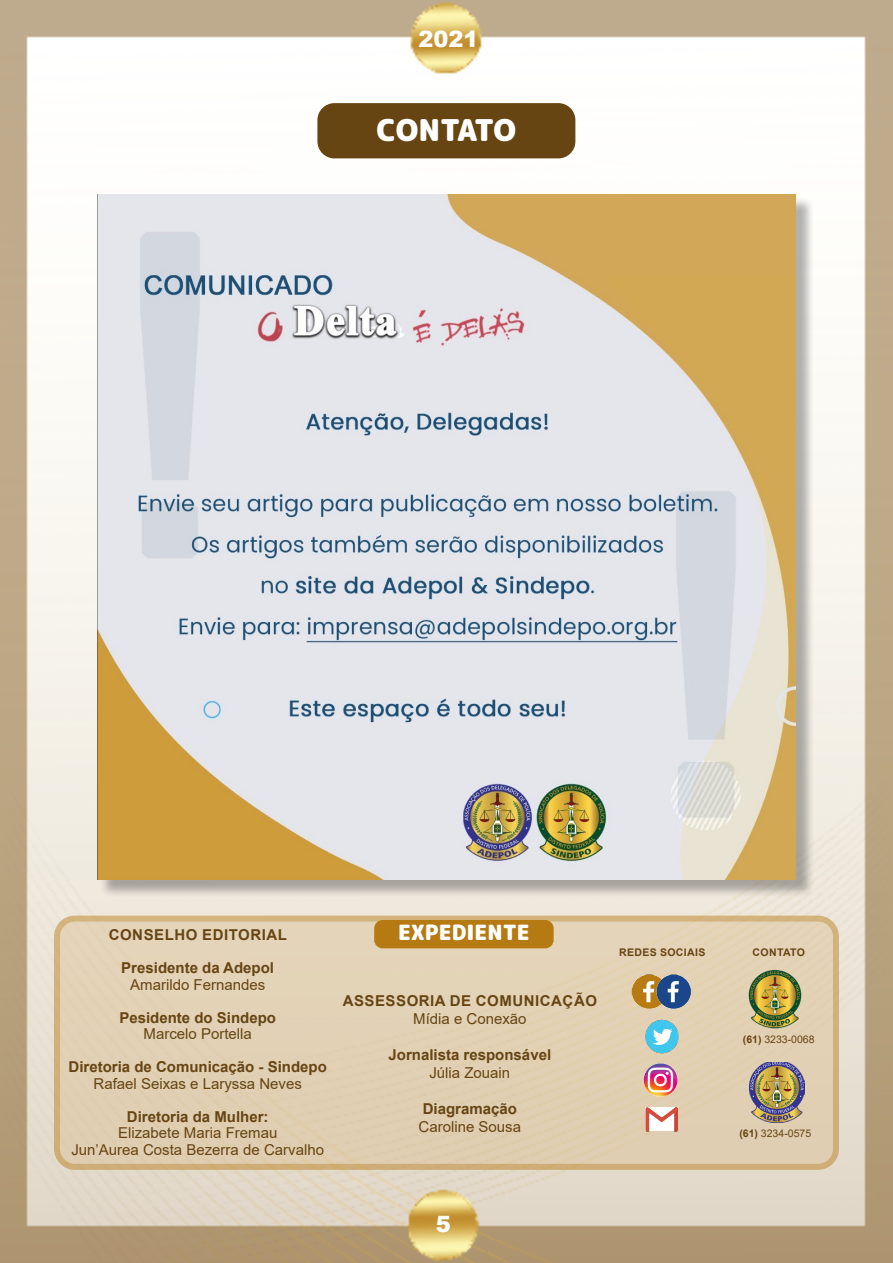
<style>
.page{position:relative;width:893px;height:1263px;background:#fff}
.page>*{position:absolute;margin:0;border:0;box-sizing:border-box;transform-origin:0 0}
.t1{font:900 30px "Rounded Mplus 1 c";letter-spacing:-.025em;color:#fff}
.t2{font:900 22.5px "Arial";color:#fff}
.t3{font:900 21px "Rounded Mplus 1 c";color:#fff}
.t4{font:15px/16.5px "Arial";color:#664513;text-align:center}
.t5{font:700 15px "Arial";color:#664513}
.t6{font:700 15px "Arial";letter-spacing:.035em;color:#664513}
.t7{font:10.5px "Arial";color:#664513}
.t8{font:700 10.5px "Arial";letter-spacing:.035em;color:#664513}
.s1{font-weight:700}
</style>
<div class="page">
<img style="left:0;top:0;width:893px;height:1263px">
<div style="left:57px;top:918px;width:779px;height:249px;background:#e2d0b4;border-radius:18px"></div>
<div style="left:54px;top:915px;width:785px;height:255px;border:6px solid #b67a12;border-radius:18px"></div>
<img style="left:630px;top:974px;width:26px;height:35px">
<img style="left:656px;top:974px;width:35px;height:35px">
<img style="left:644px;top:1019px;width:35px;height:35px">
<img style="left:644px;top:1062px;width:35px;height:35px">
<img style="left:644px;top:1104px;width:35px;height:32px">
<img style="left:749px;top:1062px;width:56px;height:60px">
<img style="left:748px;top:970px;width:54px;height:59px">
<div style="left:374px;top:920px;width:180px;height:28px;background:#b67a12;border-radius:9px"></div>
<div style="left:317px;top:103px;width:258px;height:55px;background:#664513;border-radius:17px"></div>
<div style="left:99px;top:197px;width:715px;height:702px;background:#000;opacity:.3"></div>
<img style="left:97px;top:194px;width:699px;height:686px">
<h2 class="t2" style="left:419px;top:22px;width:62px">2021</h2>
<h1 class="t1" style="left:376px;top:109px;width:141px">CONTATO</h1>
<p class="t6" style="left:109px;top:924px;width:180px">CONSELHO EDITORIAL</p>
<p class="t5" style="left:121px;top:957px;width:154px">Presidente da Adepol</p>
<p class="t4" style="left:130px;top:976px;width:137px">Amarildo Fernandes</p>
<p class="t5" style="left:119px;top:1007px;width:158px">Pesidente do Sindepo</p>
<p class="t4" style="left:144px;top:1025px;width:110px">Marcelo Portella</p>
<p class="t5" style="left:69px;top:1056px;width:260px">Diretoria de Comunicação - Sindepo</p>
<p class="t4" style="left:94px;top:1075px;width:210px">Rafael Seixas e Laryssa Neves</p>
<p class="t5" style="left:127px;top:1106px;width:143px">Diretoria da Mulher:</p>
<p class="t4" style="left:71px;top:1124px;width:254px">Elizabete Maria Fremau<br>Jun’Aurea Costa Bezerra de Carvalho</p>
<h3 class="t3" style="left:398px;top:917px;width:133px">EXPEDIENTE</h3>
<p class="t6" style="left:343px;top:990px;width:256px">ASSESSORIA DE COMUNICAÇÃO</p>
<p class="t4" style="left:413px;top:1010px;width:115px">Mídia e Conexão</p>
<p class="t5" style="left:389px;top:1044px;width:164px">Jornalista responsável</p>
<p class="t4" style="left:429px;top:1064px;width:82px">Júlia Zouain</p>
<p class="t5" style="left:423px;top:1098px;width:96px">Diagramação</p>
<p class="t4" style="left:419px;top:1118px;width:104px">Caroline Sousa</p>
<p class="t8" style="left:619px;top:945px;width:88px">REDES SOCIAIS</p>
<p class="t8" style="left:753px;top:945px;width:54px">CONTATO</p>
<p class="t7" style="left:743px;top:1032px;width:73px"><span class="s1">(61)</span> 3233-0068</p>
<p class="t7" style="left:739px;top:1126px;width:73px"><span class="s1">(61)</span> 3234-0575</p>
<h2 class="t2" style="left:436px;top:1208px;width:17px">5</h2>
</div>
